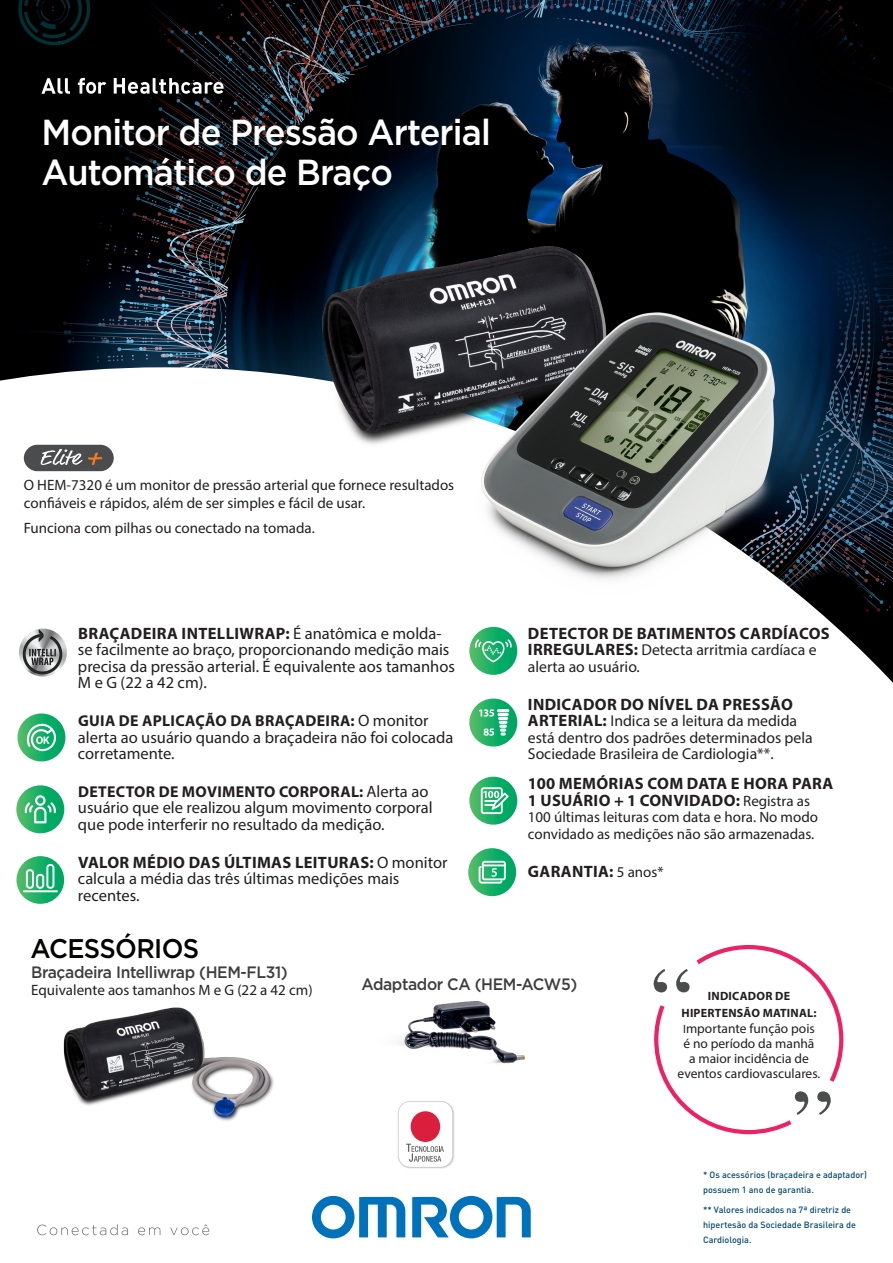
<style>
.page{position:relative;width:893px;height:1263px;background:#fff}
.page>*{position:absolute;margin:0;border:0;box-sizing:border-box;transform-origin:0 0}
.t1{font:96.75px "Times";color:#4b4c4d}
.t2{font:500 36.15px/40.2px "Gotham HTF";letter-spacing:-.025em;color:#fff;scale:.95 1}
.t3{font:500 27px "Gotham HTF";letter-spacing:-.025em;color:#040503;scale:.95 1}
.t4{font:16.5px/16.5px "Myriad Pro";color:#231f20}
.t5{font:700 16.5px/16.5px "Myriad Pro";letter-spacing:.02em;color:#231f20}
.t6{font:500 16.5px "Gotham HTF";letter-spacing:-.025em;color:#3e3e3f;scale:.95 1}
.t7{font:15.75px/16.5px "Myriad Pro";color:#231f20}
.t8{font:700 15.75px "Myriad Pro";letter-spacing:.02em;color:#231f20}
.t9{font:15px/18px "Myriad Pro";color:#231f20}
.t10{font:13.5px/15.1px "Myriad Pro";color:#231f20;text-align:center}
.t11{font:700 12px/16.5px "Myriad Pro";letter-spacing:.02em;color:#231f20;text-align:center}
.t12{font:500 9px/15px "DIN Pro";color:#06496d}
.s1{font-weight:700}
.s2{font-weight:400;font-size:16.5px}
.s3{font-weight:700;font-size:16.5px}
.s4{font-weight:400;font-size:15px}
.s5{font-size:12px}
</style>
<div class="page">
<img style="left:0;top:0;width:893px;height:367px">
<svg style="left:0;top:367px;width:893px;height:436px"></svg>
<svg style="left:78px;top:78px;width:28px;height:16px"></svg>
<svg style="left:41px;top:78px;width:29px;height:16px"></svg>
<svg style="left:114px;top:78px;width:110px;height:16px"></svg>
<img style="left:19px;top:628px;width:48px;height:48px;border-radius:24px">
<svg style="left:469px;top:698px;width:48px;height:48px"></svg>
<svg style="left:479px;top:709px;width:30px;height:27px"></svg>
<svg style="left:17px;top:713px;width:48px;height:48px"></svg>
<svg style="left:27px;top:724px;width:29px;height:27px"></svg>
<svg style="left:469px;top:777px;width:48px;height:48px"></svg>
<svg style="left:481px;top:787px;width:28px;height:27px"></svg>
<svg style="left:16px;top:785px;width:48px;height:48px"></svg>
<svg style="left:25px;top:795px;width:31px;height:28px"></svg>
<svg style="left:16px;top:856px;width:48px;height:48px"></svg>
<hr style="left:23px;top:890px;width:35px;height:2px;background:#fff">
<svg style="left:26px;top:864px;width:28px;height:25px"></svg>
<svg style="left:468px;top:848px;width:48px;height:48px"></svg>
<svg style="left:479px;top:861px;width:27px;height:22px"></svg>
<svg style="left:469px;top:627px;width:48px;height:48px"></svg>
<svg style="left:475px;top:639px;width:37px;height:23px"></svg>
<img style="left:63px;top:1007px;width:211px;height:114px">
<img style="left:273px;top:198px;width:485px;height:322px">
<img style="left:398px;top:1001px;width:127px;height:63px">
<img style="left:453px;top:281px;width:374px;height:340px">
<div style="left:24px;top:445px;width:90px;height:26px;background:#4b4c4d;border-radius:13px"></div>
<svg style="left:41px;top:449px;width:41px;height:16px"></svg>
<svg style="left:88px;top:453px;width:14px;height:12px"></svg>
<svg style="left:654px;top:945px;width:190px;height:190px"></svg>
<img style="left:397px;top:1109px;width:57px;height:60px">
<svg style="left:398px;top:1101px;width:55px;height:66px"></svg>
<svg style="left:312px;top:1196px;width:93px;height:42px"></svg>
<svg style="left:412px;top:1196px;width:119px;height:42px"></svg>
<svg style="left:37px;top:1224px;width:91px;height:11px"></svg>
<svg style="left:138px;top:1227px;width:22px;height:8px"></svg>
<svg style="left:170px;top:1224px;width:39px;height:11px"></svg>
<h2 class="t2" style="left:41px;top:111px;width:475px">Monitor de Pressão Arterial<br>Automático de Braço</h2>
<p class="t9" style="left:24px;top:476px;width:432px">O HEM-7320 é um monitor de pressão arterial que fornece resultados confiáveis e rápidos, além de ser simples e fácil de usar.</p>
<p class="t9" style="left:24px;top:519px;width:293px">Funciona com pilhas ou conectado na tomada.</p>
<p class="t4" style="left:78px;top:625px;width:379px"><span class="s1">BRAÇADEIRA INTELLIWRAP:</span> É anatômica e molda&shy;se facilmente ao braço, proporcionando medição mais precisa da pressão arterial. É equivalente aos tamanhos M e G (22 a 42 cm).</p>
<p class="t8" style="left:78px;top:710px;width:352px">GUIA DE APLICAÇÃO DA BRAÇADEIRA: <span class="s2">O monitor</span></p>
<p class="t4" style="left:78px;top:729px;width:377px">alerta ao usuário quando a braçadeira não foi colocada corretamente.</p>
<p class="t8" style="left:78px;top:781px;width:352px">DETECTOR DE MOVIMENTO CORPORAL: <span class="s2">Alerta ao</span></p>
<p class="t4" style="left:78px;top:799px;width:356px">usuário que ele realizou algum movimento corporal que pode interferir no resultado da medição.</p>
<p class="t4" style="left:78px;top:854px;width:371px"><span class="s1">VALOR MÉDIO DAS ÚLTIMAS LEITURAS:</span> O monitor calcula a média das três últimas medições mais recentes.</p>
<p class="t5" style="left:528px;top:624px;width:303px">DETECTOR DE BATIMENTOS CARDÍACOS</p>
<p class="t7" style="left:528px;top:642px;width:290px"><span class="s3">IRREGULARES:</span> Detecta arritmia cardíaca e alerta ao usuário.</p>
<p class="t5" style="left:528px;top:695px;width:266px">INDICADOR DO NÍVEL DA PRESSÃO</p>
<p class="t7" style="left:528px;top:712px;width:286px"><span class="s3">ARTERIAL:</span> Indica se a leitura da medida está dentro dos padrões determinados pela<br>Sociedade Brasileira de Cardiologia**.</p>
<p class="t5" style="left:528px;top:775px;width:307px">100 MEMÓRIAS COM DATA E HORA PARA<br>1 USUÁRIO + 1 CONVIDADO: <span class="s4">Registra as</span></p>
<p class="t9" style="left:528px;top:809px;width:292px;line-height:16.5px">100 últimas leituras com data e hora. No modo convidado as medições não são armazenadas.</p>
<p class="t5" style="left:528px;top:862px;width:137px">GARANTIA: <span class="s4">5 anos*</span></p>
<h3 class="t3" style="left:31px;top:933px;width:179px">ACESSÓRIOS</h3>
<p class="t6" style="left:31px;top:963px;width:272px">Braçadeira Intelliwrap (HEM-FL31)</p>
<p class="t9" style="left:31px;top:980px;width:283px">Equivalente aos tamanhos M e G (22 a 42 cm)</p>
<p class="t6" style="left:361px;top:975px;width:229px">Adaptador CA (HEM-ACW5)</p>
<h1 class="t1" style="left:649px;top:947px;width:44px">“</h1>
<p class="t11" style="left:681px;top:987px;width:137px">INDICADOR DE<br>HIPERTENSÃO MATINAL:</p>
<p class="t10" style="left:678px;top:1021px;width:144px"><span class="s5">I</span>mportante função pois<br>é no período da manhã<br>a maior incidência de eventos cardiovasculares.</p>
<h1 class="t1" style="left:835px;top:1136px;width:44px;rotate:-180deg">“</h1>
<p class="t12" style="left:703px;top:1166px;width:165px">* Os acessórios (braçadeira e adaptador) possuem 1 ano de garantia.</p>
<p class="t12" style="left:703px;top:1201px;width:154px">** Valores indicados na 7ª diretriz de hipertesão da Sociedade Brasileira de<br>Cardiologia.</p>
</div>
